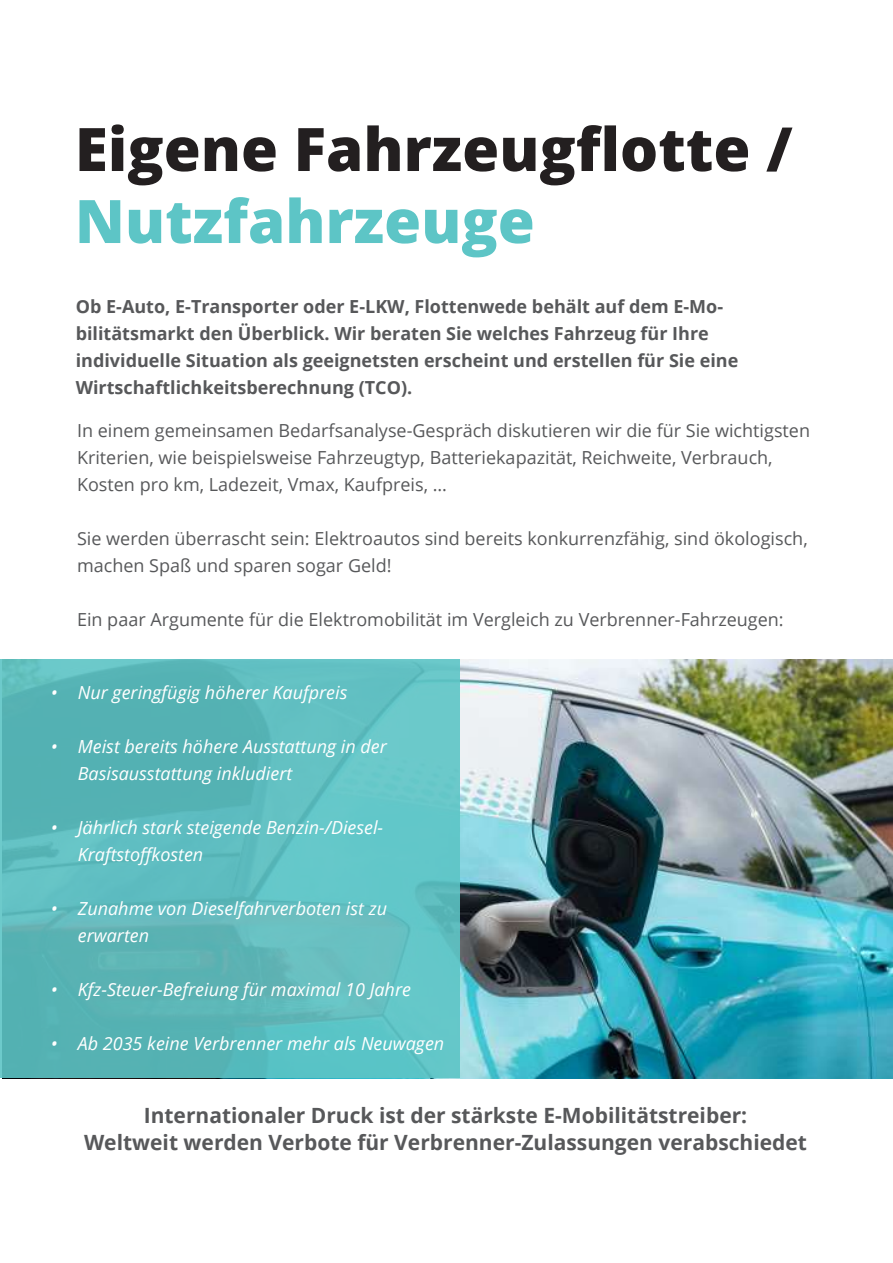
<style>
.page{position:relative;width:893px;height:1263px;background:#fff}
.page>*{position:absolute;margin:0;border:0;box-sizing:border-box;transform-origin:0 0}
.t1{font:800 60px "Open Sans";color:#231f20}
.t2{font:800 60px "Open Sans";color:#5dc5c6}
.t3{font:700 21px/27px "Open Sans";color:#57585a;text-align:center}
.t4{font:18px/27px "Open Sans";color:#57585a}
.t5{font:italic 18px/27px "Open Sans";color:#fff}
.t6{font:700 18px/27px "Open Sans";color:#57585a}
</style>
<div class="page">
<img style="left:459px;top:660px;width:433px;height:418px">
<div style="left:0;top:659px;width:459px;height:419px;background:linear-gradient(to bottom,#5ebcbe,#5dbabc)"></div>
<h1 class="t1" style="left:75px;top:104px;width:719px">Eigene Fahrzeugflotte /</h1>
<h1 class="t2" style="left:75px;top:176px;width:461px">Nutzfahrzeuge</h1>
<p class="t6" style="left:76px;top:292px;width:664px">Ob E-Auto, E-Transporter oder E-LKW, Flottenwede behält auf dem E-Mo&shy;bilitätsmarkt den Überblick. Wir beraten Sie welches Fahrzeug für Ihre individuelle Situation als geeignetsten erscheint und erstellen für Sie eine Wirtschaftlichkeitsberechnung (TCO).</p>
<p class="t4" style="left:77px;top:416px;width:735px">In einem gemeinsamen Bedarfsanalyse-Gespräch diskutieren wir die für Sie wichtigsten<br>Kriterien, wie beispielsweise Fahrzeugtyp, Batteriekapazität, Reichweite, Verbrauch,<br>Kosten pro km, Ladezeit, Vmax, Kaufpreis, …</p>
<p class="t4" style="left:77px;top:524px;width:732px">Sie werden überrascht sein: Elektroautos sind bereits konkurrenzfähig, sind ökologisch, machen Spaß und sparen sogar Geld!</p>
<p class="t4" style="left:77px;top:605px;width:708px">Ein paar Argumente für die Elektromobilität im Vergleich zu Verbrenner-Fahrzeugen:</p>
<p class="t5" style="left:51px;top:679px;width:298px">• Nur geringfügig höherer Kaufpreis</p>
<p class="t5" style="left:78px;top:733px;width:311px;text-indent:-27px">• Meist bereits höhere Ausstattung in der<br>Basisausstattung inkludiert</p>
<p class="t5" style="left:78px;top:814px;width:307px;text-indent:-27px">• Jährlich stark steigende Benzin-/Diesel-<br>Kraftstoffkosten</p>
<p class="t5" style="left:78px;top:895px;width:311px;text-indent:-27px">• Zunahme von Dieselfahrverboten ist zu erwarten</p>
<p class="t5" style="left:51px;top:976px;width:362px">• Kfz-Steuer-Befreiung für maximal 10 Jahre</p>
<p class="t5" style="left:51px;top:1030px;width:395px">• Ab 2035 keine Verbrenner mehr als Neuwagen</p>
<p class="t3" style="left:84px;top:1101px;width:724px">Internationaler Druck ist der stärkste E-Mobilitätstreiber:<br>Weltweit werden Verbote für Verbrenner-Zulassungen verabschiedet</p>
</div>
